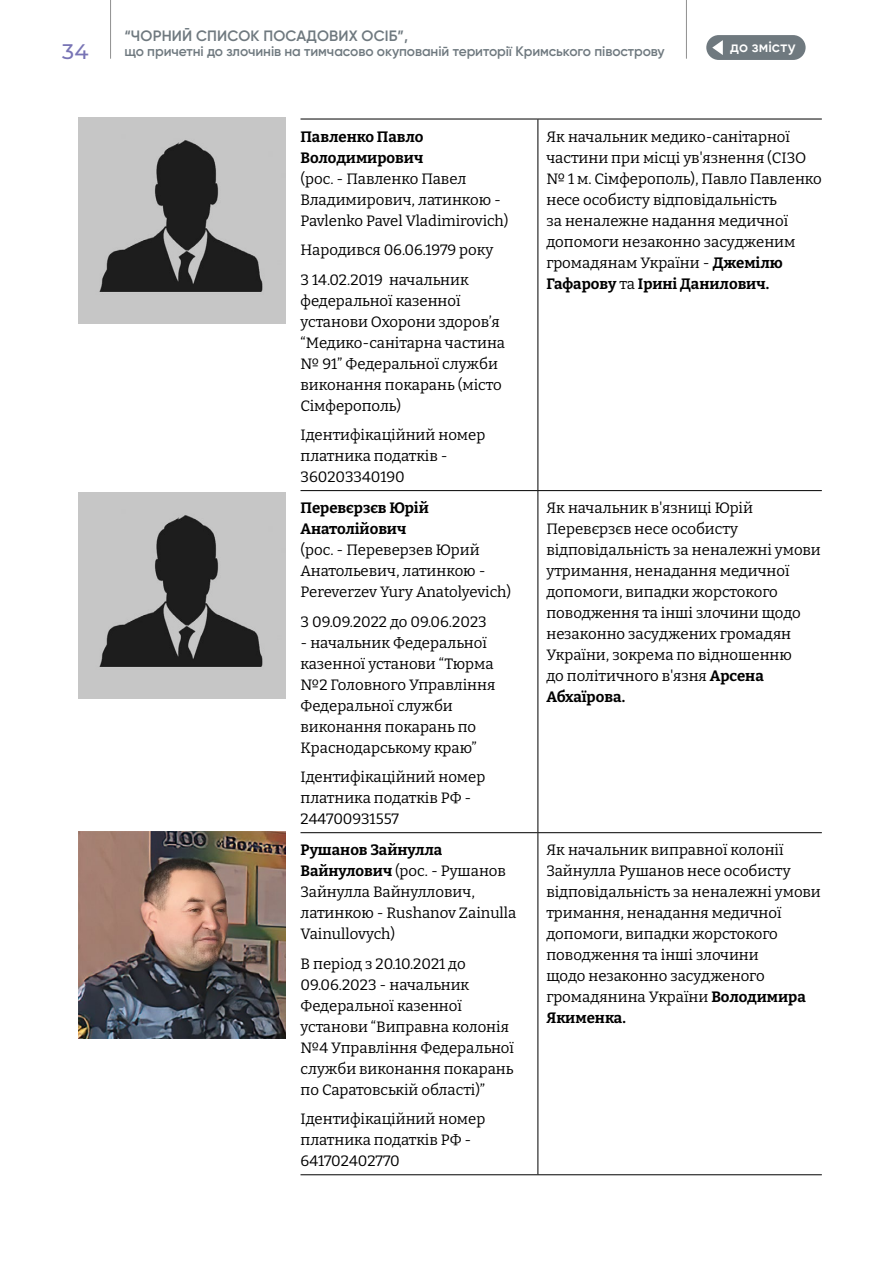
<style>
.page{position:relative;width:893px;height:1263px;background:#fff}
.page>*{position:absolute;margin:0;border:0;box-sizing:border-box;transform-origin:0 0}
.t1{font:500 21px "Montserrat";color:#7874b5}
.t2{font:15px/21px "Bitter";color:#000}
.t3{font:700 15px/21px "Bitter";color:#000}
.t4{font:600 15px "Gilroy";letter-spacing:.01em;color:#6f797f}
.t5{font:600 15px "Gilroy";letter-spacing:.01em;color:#fff}
.t6{font:600 13.8px "Gilroy";letter-spacing:-.005em;color:#6f797f}
.s1{font-weight:700}
</style>
<div class="page">
<hr style="left:110px;top:0;width:1px;height:59px;background:#909090">
<hr style="left:686px;top:0;width:1px;height:59px;background:#909090">
<div style="left:706px;top:35px;width:100px;height:25px;background:#6f797f;border-radius:12px"></div>
<svg style="left:712px;top:40px;width:11px;height:15px"></svg>
<hr style="left:300px;top:119px;width:238px;height:1px;background:#000">
<hr style="left:538px;top:119px;width:284px;height:1px;background:#000">
<hr style="left:537px;top:119px;width:1px;height:371px;background:#000">
<hr style="left:300px;top:490px;width:238px;height:1px;background:#000">
<hr style="left:538px;top:490px;width:284px;height:1px;background:#000">
<hr style="left:537px;top:491px;width:1px;height:341px;background:#000">
<hr style="left:300px;top:832px;width:238px;height:1px;background:#000">
<hr style="left:538px;top:832px;width:284px;height:1px;background:#000">
<hr style="left:537px;top:833px;width:1px;height:341px;background:#000">
<hr style="left:300px;top:1174px;width:238px;height:1px;background:#000">
<hr style="left:538px;top:1174px;width:284px;height:1px;background:#000">
<img style="left:78px;top:118px;width:207px;height:205px">
<img style="left:78px;top:492px;width:207px;height:206px">
<img style="left:78px;top:832px;width:207px;height:207px">
<p class="t4" style="left:124px;top:26px;width:285px">“ЧОРНИЙ СПИСОК ПОСАДОВИХ ОСІБ”,</p>
<h1 class="t1" style="left:62px;top:36px;width:28px">34</h1>
<p class="t6" style="left:124px;top:43px;width:542px">що причетні до злочинів на тимчасово окупованій території Кримського півострову</p>
<p class="t5" style="left:730px;top:37px;width:67px">до змісту</p>
<p class="t3" style="left:300px;top:125px;width:125px">Павленко Павло<br>Володимирович</p>
<p class="t2" style="left:300px;top:167px;width:210px">(рос. - Павленко Павел<br>Владимирович, латинкою -<br>Pavlenko Pavel Vladimirovich)</p>
<p class="t2" style="left:300px;top:235px;width:194px;line-height:29.5px">Народився 06.06.1979 року<br>З 14.02.2019 начальник</p>
<p class="t2" style="left:300px;top:289px;width:206px">федеральної казенної установи Охорони здоров’я “Медико-санітарна частина № 91” Федеральної служби виконання покарань (місто<br>Сімферополь)</p>
<p class="t2" style="left:300px;top:424px;width:186px">Ідентифікаційний номер платника податків -<br>360203340190</p>
<p class="t3" style="left:300px;top:497px;width:130px">Перевєрзєв Юрій<br>Анатолійович</p>
<p class="t2" style="left:300px;top:539px;width:212px">(рос. - Переверзев Юрий<br>Анатольевич, латинкою -<br>Pereverzev Yury Anatolyevich)</p>
<p class="t2" style="left:300px;top:610px;width:188px">З 09.09.2022 до 09.06.2023</p>
<p class="t2" style="left:300px;top:631px;width:196px">- начальник Федеральної казенної установи “Тюрма №2 Головного Управління<br>Федеральної служби виконання покарань по<br>Краснодарському краю”</p>
<p class="t2" style="left:300px;top:766px;width:186px">Ідентифікаційний номер платника податків РФ -<br>244700931557</p>
<p class="t2" style="left:300px;top:839px;width:217px"><span class="s1">Рушанов Зайнулла<br>Вайнулович</span> (рос. - Рушанов<br>Зайнулла Вайнуллович, латинкою - Rushanov Zainulla<br>Vainullovych)</p>
<p class="t2" style="left:300px;top:953px;width:215px">В період з 20.10.2021 до<br>09.06.2023 - начальник<br>Федеральної казенної установи “Виправна колонія №4 Управління Федеральної служби виконання покарань по Саратовській області)”</p>
<p class="t2" style="left:300px;top:1108px;width:186px">Ідентифікаційний номер платника податків РФ -<br>641702402770</p>
<p class="t2" style="left:546px;top:125px;width:277px">Як начальник медико-санітарної частини при місці ув'язнення (СІЗО № 1 м. Сімферополь), Павло Павленко несе особисту відповідальність<br>за неналежне надання медичної допомоги незаконно засудженим громадянам України - <span class="s1">Джемілю<br>Гафарову</span> та <span class="s1">Ірині Данилович.</span></p>
<p class="t2" style="left:546px;top:497px;width:276px">Як начальник в'язниці Юрій<br>Перевєрзєв несе особисту відповідальність за неналежні умови утримання, ненадання медичної допомоги, випадки жорстокого поводження та інші злочини щодо незаконно засуджених громадян<br>України, зокрема по відношенню<br>до політичного в'язня <span class="s1">Арсена<br>Абхаїрова.</span></p>
<p class="t2" style="left:546px;top:839px;width:276px">Як начальник виправної колонії<br>Зайнулла Рушанов несе особисту відповідальність за неналежні умови тримання, ненадання медичної допомоги, випадки жорстокого поводження та інші злочини<br>щодо незаконно засудженого громадянина України <span class="s1">Володимира<br>Якименка.</span></p>
</div>
